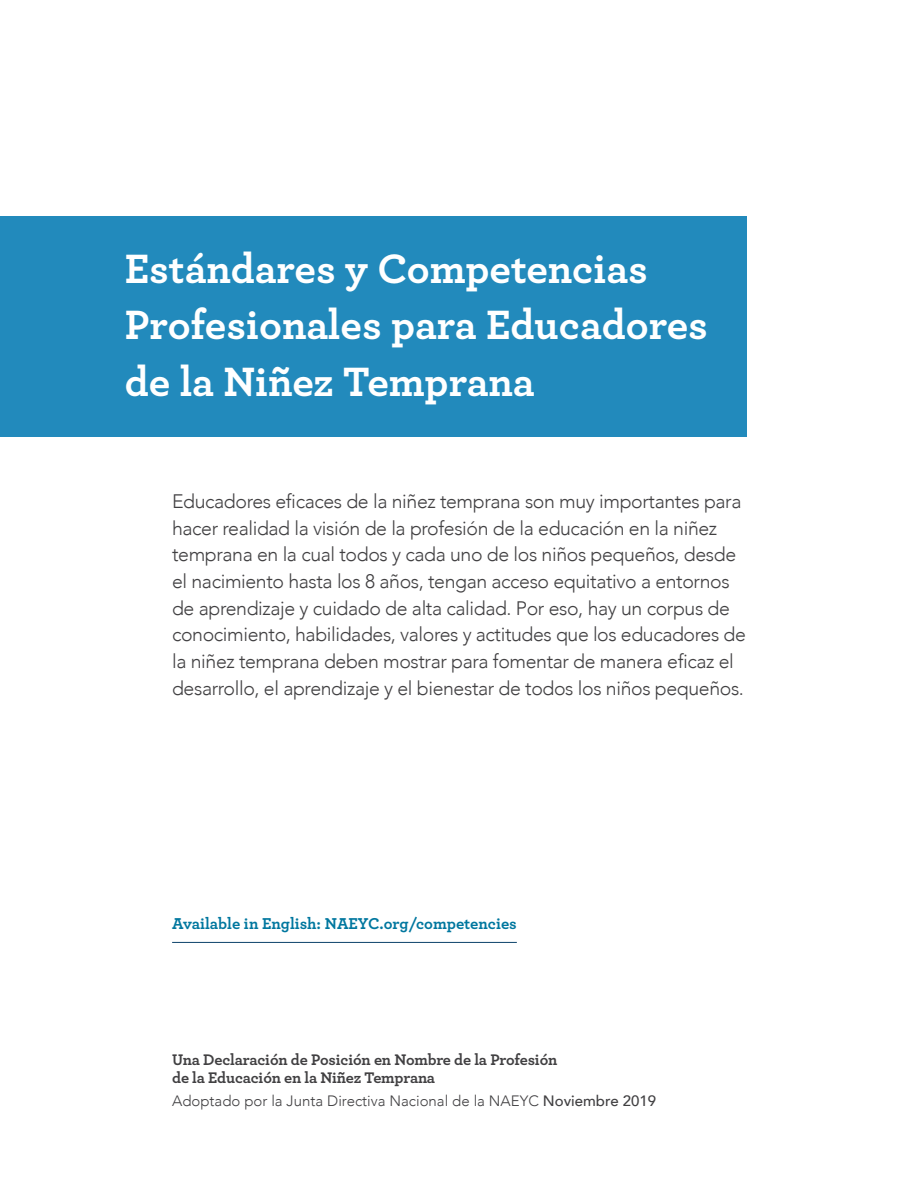
<style>
.page{position:relative;width:918px;height:1188px;background:#fff}
.page>*{position:absolute;margin:0;border:0;box-sizing:border-box;transform-origin:0 0}
.t1{font:700 42.9px/56.7px "Archer Pro";color:#fff}
.t2{font:300 19.5px/26.5px "Avenir";letter-spacing:-.02em;color:#414042}
.t3{font:700 16.5px "Archer Pro";color:#00779f}
.t4{font:700 16.2px/18px "Archer Pro";letter-spacing:-.01em;color:#414042}
.t5{font:300 15px "Avenir";color:#414042}
.s1{font-weight:500}
</style>
<div class="page">
<div style="left:0;top:216px;width:746px;height:220px;background:#228abc"></div>
<hr style="left:172px;top:942px;width:345px;height:1px;background:#0c426a">
<h1 class="t1" style="left:125px;top:237px;width:585px">Estándares y Competencias<br>Profesionales para Educadores de la Niñez Temprana</h1>
<p class="t2" style="left:172px;top:488px;width:575px">Educadores eficaces de la niñez temprana son muy importantes para hacer realidad la visión de la profesión de la educación en la niñez temprana en la cual todos y cada uno de los niños pequeños, desde el nacimiento hasta los 8 años, tengan acceso equitativo a entornos de aprendizaje y cuidado de alta calidad. Por eso, hay un corpus de conocimiento, habilidades, valores y actitudes que los educadores de la niñez temprana deben mostrar para fomentar de manera eficaz el desarrollo, el aprendizaje y el bienestar de todos los niños pequeños.</p>
<p class="t3" style="left:172px;top:911px;width:346px">Available in English: NAEYC.org/competencies</p>
<p class="t4" style="left:172px;top:1050px;width:387px">Una Declaración de Posición en Nombre de la Profesión de la Educación en la Niñez Temprana</p>
<p class="t5" style="left:172px;top:1092px;width:486px">Adoptado por la Junta Directiva Nacional de la NAEYC <span class="s1">Noviembre 2019</span></p>
</div>
